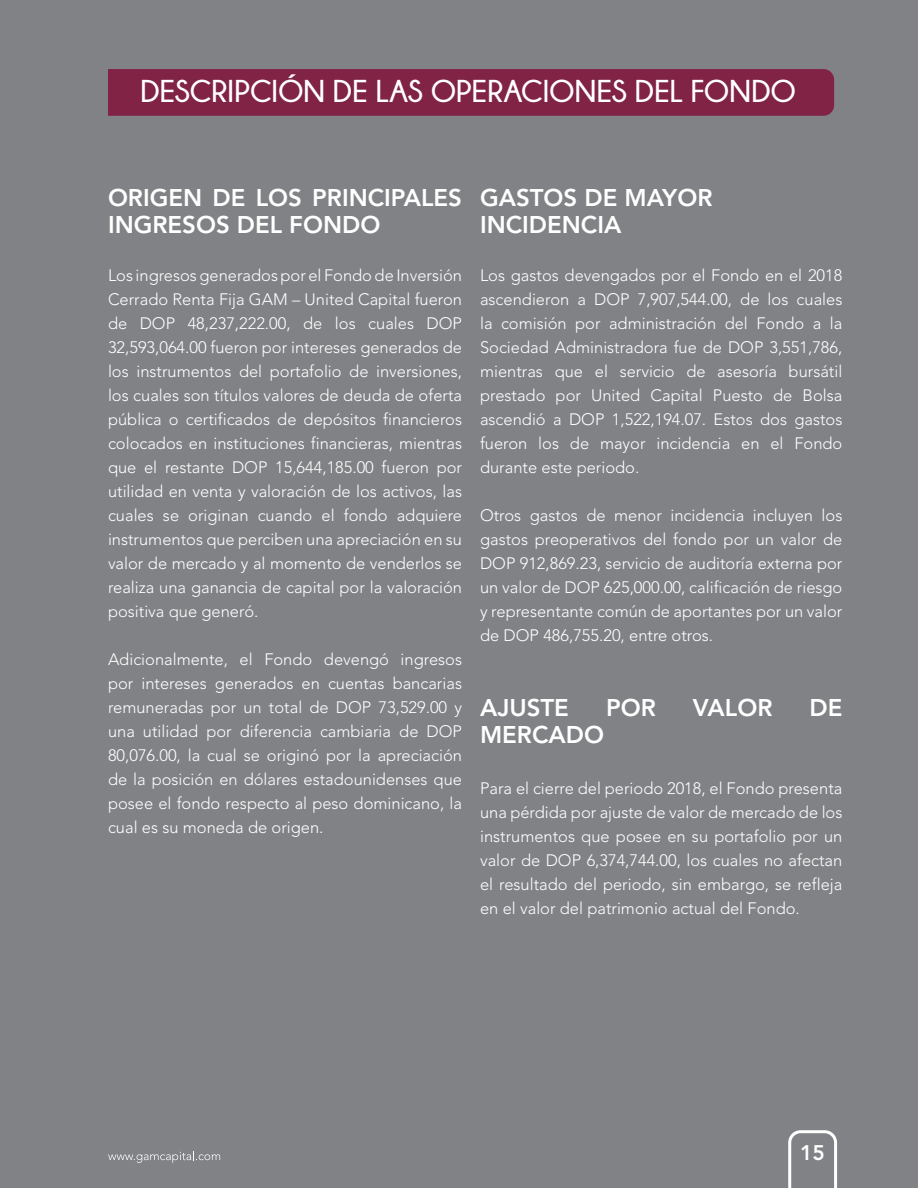
<style>
.page{position:relative;width:918px;height:1188px;background:#808285}
.page>*{position:absolute;margin:0;border:0;box-sizing:border-box;transform-origin:0 0}
.t1{font:700 31.5px "Champagne&Limousines";letter-spacing:.005em;color:#fff}
.t2{font:800 24px/27px "Avenir LT Std";color:#fff}
.t3{font:800 21px "Avenir LT Std";color:#fff}
.t4{font:300 16.5px/24px "Avenir LT Std";color:#fff;text-align:justify}
</style>
<div class="page">
<svg style="left:788px;top:1130px;width:49px;height:58px"></svg>
<svg style="left:108px;top:1151px;width:112px;height:12px"></svg>
<div style="left:108px;top:69px;width:726px;height:47px;background:#802345"></div>
<h1 class="t1" style="left:140px;top:74px;width:657px">DESCRIPCIÓN DE LAS OPERACIONES DEL FONDO</h1>
<h2 class="t2" style="left:108px;top:184px;width:356px">ORIGEN DE LOS PRINCIPALES<br>INGRESOS DEL FONDO</h2>
<p class="t4" style="left:108px;top:263px;width:356px">Los ingresos generados por el Fondo de Inversión Cerrado Renta Fija GAM – United Capital fueron de DOP 48,237,222.00, de los cuales DOP 32,593,064.00 fueron por intereses generados de los instrumentos del portafolio de inversiones, los cuales son títulos valores de deuda de oferta pública o certificados de depósitos financieros colocados en instituciones financieras, mientras que el restante DOP 15,644,185.00 fueron por utilidad en venta y valoración de los activos, las cuales se originan cuando el fondo adquiere instrumentos que perciben una apreciación en su valor de mercado y al momento de venderlos se realiza una ganancia de capital por la valoración positiva que generó.</p>
<p class="t4" style="left:108px;top:648px;width:356px">Adicionalmente, el Fondo devengó ingresos por intereses generados en cuentas bancarias remuneradas por un total de DOP 73,529.00 y una utilidad por diferencia cambiaria de DOP 80,076.00, la cual se originó por la apreciación de la posición en dólares estadounidenses que posee el fondo respecto al peso dominicano, la cual es su moneda de origen.</p>
<h2 class="t2" style="left:480px;top:184px;width:234px">GASTOS DE MAYOR<br>INCIDENCIA</h2>
<p class="t4" style="left:480px;top:263px;width:364px">Los gastos devengados por el Fondo en el 2018 ascendieron a DOP 7,907,544.00, de los cuales la comisión por administración del Fondo a la Sociedad Administradora fue de DOP 3,551,786, mientras que el servicio de asesoría bursátil prestado por United Capital Puesto de Bolsa ascendió a DOP 1,522,194.07. Estos dos gastos fueron los de mayor incidencia en el Fondo durante este periodo.</p>
<p class="t4" style="left:480px;top:503px;width:364px">Otros gastos de menor incidencia incluyen los gastos preoperativos del fondo por un valor de DOP 912,869.23, servicio de auditoría externa por un valor de DOP 625,000.00, calificación de riesgo y representante común de aportantes por un valor de DOP 486,755.20, entre otros.</p>
<h2 class="t2" style="left:480px;top:694px;width:90px">AJUSTE</h2>
<h2 class="t2" style="left:606px;top:694px;width:51px">POR</h2>
<h2 class="t2" style="left:693px;top:694px;width:81px">VALOR</h2>
<h2 class="t2" style="left:810px;top:694px;width:34px">DE</h2>
<h2 class="t2" style="left:480px;top:721px;width:125px">MERCADO</h2>
<p class="t4" style="left:480px;top:776px;width:364px">Para el cierre del periodo 2018, el Fondo presenta una pérdida por ajuste de valor de mercado de los instrumentos que posee en su portafolio por un valor de DOP 6,374,744.00, los cuales no afectan el resultado del periodo, sin embargo, se refleja en el valor del patrimonio actual del Fondo.</p>
<p class="t3" style="left:800px;top:1140px;width:26px">15</p>
</div>
